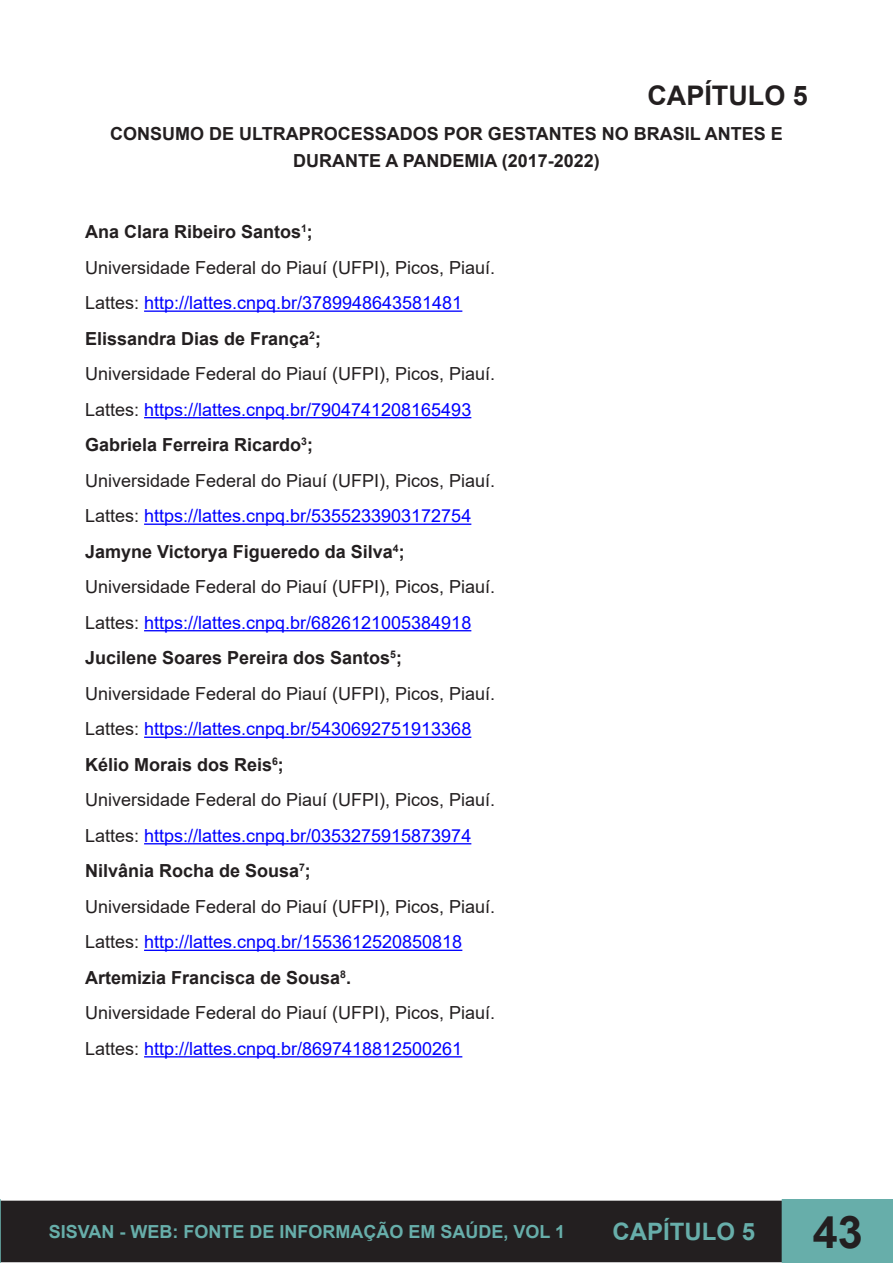
<style>
.page{position:relative;width:893px;height:1263px;background:#fff}
.page>*{position:absolute;margin:0;border:0;box-sizing:border-box;transform-origin:0 0}
.t1{font:700 45px "Arial";color:#231f20}
.t2{font:700 27px "Arial";color:#231f20}
.t3{font:700 24px "Arial";color:#67aeaa}
.t4{font:18px "Arial";color:#00f}
.t5{font:18px "Arial";color:#231f20}
.t6{font:700 18px/27px "Arial";color:#231f20;text-align:center}
.t7{font:700 18px "Arial";color:#67aeaa}
.s1{color:#231f20}
</style>
<div class="page">
<div style="left:1px;top:1201px;width:782px;height:60px;background:#231f20"></div>
<div style="left:0;top:1201px;width:784px;height:61px;border:2px solid #231f20"></div>
<div style="left:782px;top:1200px;width:111px;height:63px;background:#67aeaa"></div>
<div style="left:782px;top:1199px;width:111px;height:64px;border:2px solid #67aeaa"></div>
<svg style="left:0;top:1199px;width:1px;height:64px"></svg>
<hr style="left:144px;top:310px;width:318px;height:2px;background:#00f">
<hr style="left:144px;top:417px;width:327px;height:1px;background:#00f">
<hr style="left:144px;top:523px;width:327px;height:2px;background:#00f">
<hr style="left:144px;top:630px;width:327px;height:1px;background:#00f">
<hr style="left:144px;top:737px;width:327px;height:1px;background:#00f">
<hr style="left:144px;top:843px;width:327px;height:1px;background:#00f">
<hr style="left:144px;top:950px;width:318px;height:1px;background:#00f">
<hr style="left:144px;top:1056px;width:318px;height:1px;background:#00f">
<p class="t2" style="left:647px;top:76px;width:162px">CAPÍTULO 5</p>
<p class="t6" style="left:110px;top:121px;width:674px">CONSUMO DE ULTRAPROCESSADOS POR GESTANTES NO BRASIL ANTES E<br>DURANTE A PANDEMIA (2017-2022)</p>
<p class="t6" style="left:85px;top:219px;width:229px">Ana Clara Ribeiro Santos<sup>1</sup>;</p>
<p class="t5" style="left:85px;top:255px;width:412px">Universidade Federal do Piauí (UFPI), Picos, Piauí.</p>
<p class="t4" style="left:85px;top:290px;width:379px"><span class="s1">Lattes:</span> http://lattes.cnpq.br/3789948643581481</p>
<p class="t6" style="left:85px;top:325px;width:237px">Elissandra Dias de França<sup>2</sup>;</p>
<p class="t5" style="left:85px;top:362px;width:412px">Universidade Federal do Piauí (UFPI), Picos, Piauí.</p>
<p class="t4" style="left:85px;top:397px;width:388px"><span class="s1">Lattes:</span> https://lattes.cnpq.br/7904741208165493</p>
<p class="t6" style="left:85px;top:432px;width:229px">Gabriela Ferreira Ricardo<sup>3</sup>;</p>
<p class="t5" style="left:85px;top:468px;width:412px">Universidade Federal do Piauí (UFPI), Picos, Piauí.</p>
<p class="t4" style="left:85px;top:504px;width:388px"><span class="s1">Lattes:</span> https://lattes.cnpq.br/5355233903172754</p>
<p class="t6" style="left:85px;top:538px;width:321px">Jamyne Victorya Figueredo da Silva<sup>4</sup>;</p>
<p class="t5" style="left:85px;top:575px;width:412px">Universidade Federal do Piauí (UFPI), Picos, Piauí.</p>
<p class="t4" style="left:85px;top:610px;width:388px"><span class="s1">Lattes:</span> https://lattes.cnpq.br/6826121005384918</p>
<p class="t6" style="left:85px;top:645px;width:318px">Jucilene Soares Pereira dos Santos<sup>5</sup>;</p>
<p class="t5" style="left:85px;top:681px;width:412px">Universidade Federal do Piauí (UFPI), Picos, Piauí.</p>
<p class="t4" style="left:85px;top:717px;width:388px"><span class="s1">Lattes:</span> https://lattes.cnpq.br/5430692751913368</p>
<p class="t6" style="left:85px;top:751px;width:200px">Kélio Morais dos Reis<sup>6</sup>;</p>
<p class="t5" style="left:85px;top:788px;width:412px">Universidade Federal do Piauí (UFPI), Picos, Piauí.</p>
<p class="t4" style="left:85px;top:823px;width:388px"><span class="s1">Lattes:</span> https://lattes.cnpq.br/0353275915873974</p>
<p class="t6" style="left:85px;top:858px;width:227px">Nilvânia Rocha de Sousa<sup>7</sup>;</p>
<p class="t5" style="left:85px;top:894px;width:412px">Universidade Federal do Piauí (UFPI), Picos, Piauí.</p>
<p class="t4" style="left:85px;top:930px;width:379px"><span class="s1">Lattes:</span> http://lattes.cnpq.br/1553612520850818</p>
<p class="t6" style="left:85px;top:964px;width:267px">Artemizia Francisca de Sousa<sup>8</sup>.</p>
<p class="t5" style="left:85px;top:1001px;width:412px">Universidade Federal do Piauí (UFPI), Picos, Piauí.</p>
<p class="t4" style="left:85px;top:1036px;width:379px"><span class="s1">Lattes:</span> http://lattes.cnpq.br/8697418812500261</p>
<p class="t7" style="left:49px;top:1219px;width:518px">SISVAN - WEB: FONTE DE INFORMAÇÃO EM SAÚDE, VOL 1</p>
<h3 class="t3" style="left:612px;top:1215px;width:144px">CAPÍTULO 5</h3>
<h1 class="t1" style="left:813px;top:1200px;width:52px">43</h1>
</div>
